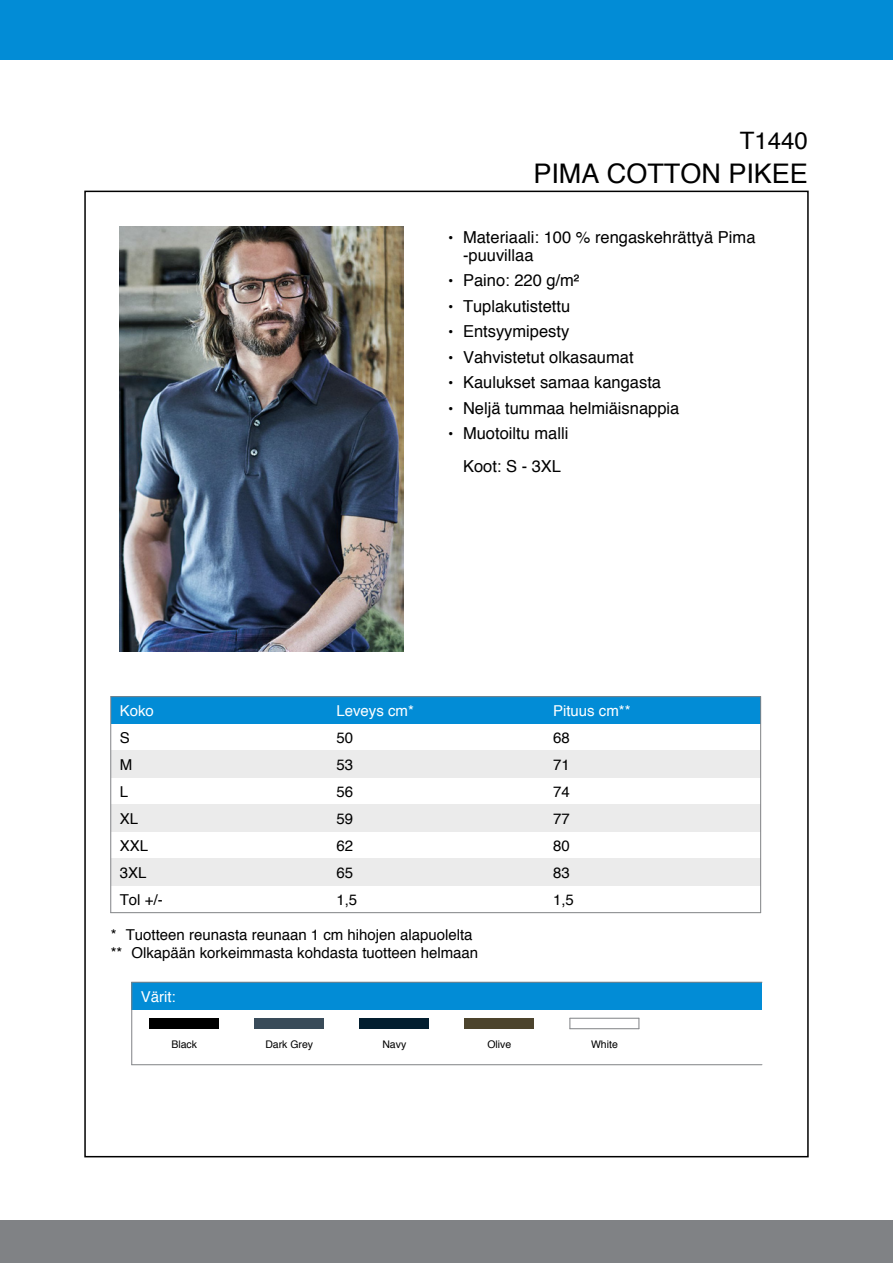
<style>
.page{position:relative;width:893px;height:1263px;background:#fff}
.page>*{position:absolute;margin:0;border:0;box-sizing:border-box;transform-origin:0 0}
.t1{font:27px "Helvetica";color:#000}
.t2{font:24px "Helvetica";color:#000}
.t3{font:16.5px/18px "Helvetica";color:#000}
.t4{font:15px/18px "Helvetica";color:#000}
.t5{font:15px "Helvetica";color:#fff}
.t6{font:10.5px "Helvetica";color:#000}
.s1{font-size:15px}
</style>
<div class="page">
<div style="left:0;top:0;width:893px;height:60px;background:#028cd6"></div>
<div style="left:0;top:1220px;width:893px;height:43px;background:#808285"></div>
<img style="left:120px;top:226px;width:283px;height:425px">
<div style="left:111px;top:751px;width:650px;height:27px;background:#ebebeb"></div>
<div style="left:111px;top:805px;width:650px;height:27px;background:#ebebeb"></div>
<div style="left:111px;top:859px;width:650px;height:27px;background:#ebebeb"></div>
<div style="left:111px;top:697px;width:650px;height:27px;background:#028cd6"></div>
<hr style="left:111px;top:696px;width:650px;height:1px;background:#808285">
<hr style="left:111px;top:912px;width:650px;height:1px;background:#808285">
<hr style="left:110px;top:697px;width:1px;height:216px;background:#808285">
<hr style="left:760px;top:697px;width:1px;height:216px;background:#808285">
<div style="left:132px;top:982px;width:630px;height:27px;background:#028cd6"></div>
<div style="left:150px;top:1018px;width:69px;height:11px;background:#000"></div>
<div style="left:255px;top:1018px;width:69px;height:11px;background:#394b59"></div>
<div style="left:360px;top:1018px;width:69px;height:11px;background:#031e2f"></div>
<div style="left:465px;top:1018px;width:69px;height:11px;background:#4c442d"></div>
<hr style="left:570px;top:1018px;width:69px;height:1px;background:#808285">
<hr style="left:570px;top:1028px;width:69px;height:1px;background:#808285">
<hr style="left:132px;top:982px;width:630px;height:1px;background:#808285">
<hr style="left:132px;top:1064px;width:630px;height:1px;background:#808285">
<hr style="left:131px;top:982px;width:1px;height:83px;background:#808285">
<h2 class="t2" style="left:740px;top:122px;width:70px">T1440</h2>
<h1 class="t1" style="left:533px;top:153px;width:276px">PIMA COTTON PIKEE</h1>
<p class="t3" style="left:463px;top:228px;width:294px;text-indent:-15px"><span class="s1">•</span> Materiaali: 100 % rengaskehrättyä Pima -puuvillaa</p>
<p class="t3" style="left:448px;top:272px;width:133px"><span class="s1">•</span> Paino: 220 g/m²</p>
<p class="t3" style="left:448px;top:297px;width:124px"><span class="s1">•</span> Tuplakutistettu</p>
<p class="t3" style="left:448px;top:323px;width:123px"><span class="s1">•</span> Entsyymipesty</p>
<p class="t3" style="left:448px;top:348px;width:187px"><span class="s1">•</span> Vahvistetut olkasaumat</p>
<p class="t3" style="left:448px;top:374px;width:215px"><span class="s1">•</span> Kaulukset samaa kangasta</p>
<p class="t3" style="left:448px;top:399px;width:233px"><span class="s1">•</span> Neljä tummaa helmiäisnappia</p>
<p class="t3" style="left:448px;top:417px;width:122px;line-height:33px;text-align:center"><span class="s1">•</span> Muotoiltu malli<br>Koot: S - 3XL</p>
<p class="t5" style="left:120px;top:699px;width:36px">Koko</p>
<p class="t5" style="left:336px;top:699px;width:79px">Leveys cm*</p>
<p class="t5" style="left:553px;top:699px;width:79px">Pituus cm**</p>
<p class="t4" style="left:120px;top:729px;width:12px">S</p>
<p class="t4" style="left:336px;top:729px;width:18px">50</p>
<p class="t4" style="left:553px;top:729px;width:18px">68</p>
<p class="t4" style="left:120px;top:756px;width:14px">M</p>
<p class="t4" style="left:336px;top:756px;width:18px">53</p>
<p class="t4" style="left:553px;top:756px;width:18px">71</p>
<p class="t4" style="left:120px;top:783px;width:10px">L</p>
<p class="t4" style="left:336px;top:783px;width:18px">56</p>
<p class="t4" style="left:553px;top:783px;width:18px">74</p>
<p class="t4" style="left:120px;top:810px;width:20px">XL</p>
<p class="t4" style="left:336px;top:810px;width:18px">59</p>
<p class="t4" style="left:553px;top:810px;width:18px">77</p>
<p class="t4" style="left:120px;top:837px;width:30px">XXL</p>
<p class="t4" style="left:336px;top:837px;width:18px">62</p>
<p class="t4" style="left:553px;top:837px;width:18px">80</p>
<p class="t4" style="left:120px;top:864px;width:28px">3XL</p>
<p class="t4" style="left:336px;top:864px;width:18px">65</p>
<p class="t4" style="left:553px;top:864px;width:18px">83</p>
<p class="t4" style="left:120px;top:891px;width:44px">Tol +/-</p>
<p class="t4" style="left:336px;top:891px;width:22px">1,5</p>
<p class="t4" style="left:553px;top:891px;width:22px">1,5</p>
<p class="t4" style="left:111px;top:927px;width:369px">* Tuotteen reunasta reunaan 1 cm hihojen alapuolelta ** Olkapään korkeimmasta kohdasta tuotteen helmaan</p>
<p class="t5" style="left:141px;top:985px;width:37px">Värit:</p>
<p class="t6" style="left:171px;top:1036px;width:27px">Black</p>
<p class="t6" style="left:265px;top:1036px;width:49px">Dark Grey</p>
<p class="t6" style="left:382px;top:1036px;width:25px">Navy</p>
<p class="t6" style="left:487px;top:1036px;width:25px">Olive</p>
<p class="t6" style="left:591px;top:1036px;width:28px">White</p>
</div>
